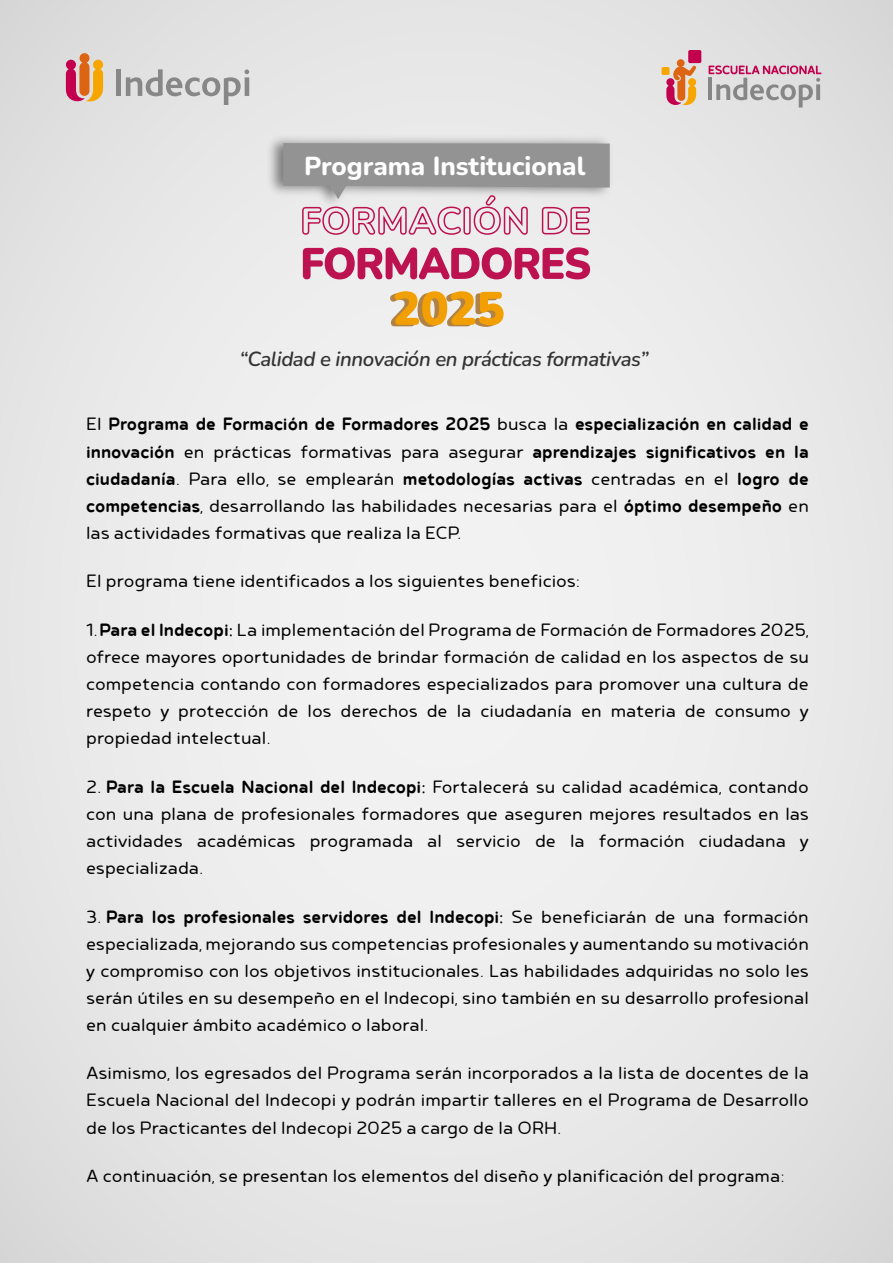
<style>
.page{position:relative;width:893px;height:1263px;background:#eaeaea}
.page>*{position:absolute;margin:0;border:0;box-sizing:border-box;transform-origin:0 0}
.t1{font:800 25.95px "Nunito";color:#fff}
.t2{font:300 21px/27px "Betm Rounded";color:#000;text-align:justify}
.t3{font:500 21px/27px "Betm Rounded";color:#000;text-align:justify}
.t4{font:italic 600 20.4px "Nunito";letter-spacing:-.02em;color:#333}
.s1{font-weight:300}
.s2{font-weight:500}
</style>
<div class="page">
<hr style="left:708px;top:78px;width:4px;height:22px;background:#868686">
<svg style="left:709px;top:65px;width:112px;height:43px"></svg>
<div style="left:677px;top:59px;width:8px;height:8px;background:#dc6413;border-radius:50%"></div>
<svg style="left:666px;top:65px;width:30px;height:41px"></svg>
<div style="left:688px;top:50px;width:13px;height:13px;background:#c3004d;border-radius:2px"></div>
<div style="left:662px;top:67px;width:7px;height:8px;background:#f7a600;border-radius:2px"></div>
<div style="left:116px;top:69px;width:5px;height:27px;background:#878787"></div>
<svg style="left:126px;top:69px;width:123px;height:36px"></svg>
<svg style="left:66px;top:53px;width:37px;height:51px"></svg>
<img style="left:269px;top:137px;width:338px;height:56px">
<svg style="left:303px;top:247px;width:287px;height:32px"></svg>
<svg style="left:283px;top:143px;width:327px;height:92px"></svg>
<svg style="left:390px;top:291px;width:114px;height:36px"></svg>
<p class="t1" style="left:304px;top:147px;width:283px">Programa Institucional</p>
<p class="t4" style="left:239px;top:344px;width:411px">“Calidad e innovación en prácticas formativas”</p>
<p class="t3" style="left:86px;top:410px;width:724px"><span class="s1">El</span> Programa de Formación de Formadores 2025 <span class="s1">busca la</span> especialización en calidad e innovación <span class="s1">en prácticas formativas para asegurar</span> aprendizajes significativos en la ciudadanía<span class="s1">. Para ello, se emplearán</span> metodologías activas <span class="s1">centradas en el</span> logro de competencias<span class="s1">, desarrollando las habilidades necesarias para el</span> óptimo desempeño <span class="s1">en las actividades formativas que realiza la ECP.</span></p>
<p class="t2" style="left:86px;top:567px;width:496px">El programa tiene identificados a los siguientes beneficios:</p>
<p class="t2" style="left:86px;top:616px;width:724px">1. <span class="s2">Para el Indecopi:</span> La implementación del Programa de Formación de Formadores 2025, ofrece mayores oportunidades de brindar formación de calidad en los aspectos de su competencia contando con formadores especializados para promover una cultura de respeto y protección de los derechos de la ciudadanía en materia de consumo y propiedad intelectual.</p>
<p class="t2" style="left:86px;top:772px;width:724px">2. <span class="s2">Para la Escuela Nacional del Indecopi:</span> Fortalecerá su calidad académica, contando con una plana de profesionales formadores que aseguren mejores resultados en las actividades académicas programada al servicio de la formación ciudadana y especializada.</p>
<p class="t2" style="left:86px;top:902px;width:724px">3. <span class="s2">Para los profesionales servidores del Indecopi:</span> Se beneficiarán de una formación especializada, mejorando sus competencias profesionales y aumentando su motivación y compromiso con los objetivos institucionales. Las habilidades adquiridas no solo les serán útiles en su desempeño en el Indecopi, sino también en su desarrollo profesional en cualquier ámbito académico o laboral.</p>
<p class="t2" style="left:86px;top:1059px;width:724px">Asimismo, los egresados del Programa serán incorporados a la lista de docentes de la Escuela Nacional del Indecopi y podrán impartir talleres en el Programa de Desarrollo de los Practicantes del Indecopi 2025 a cargo de la ORH.</p>
<p class="t2" style="left:86px;top:1162px;width:700px">A continuación, se presentan los elementos del diseño y planificación del programa:</p>
</div>
